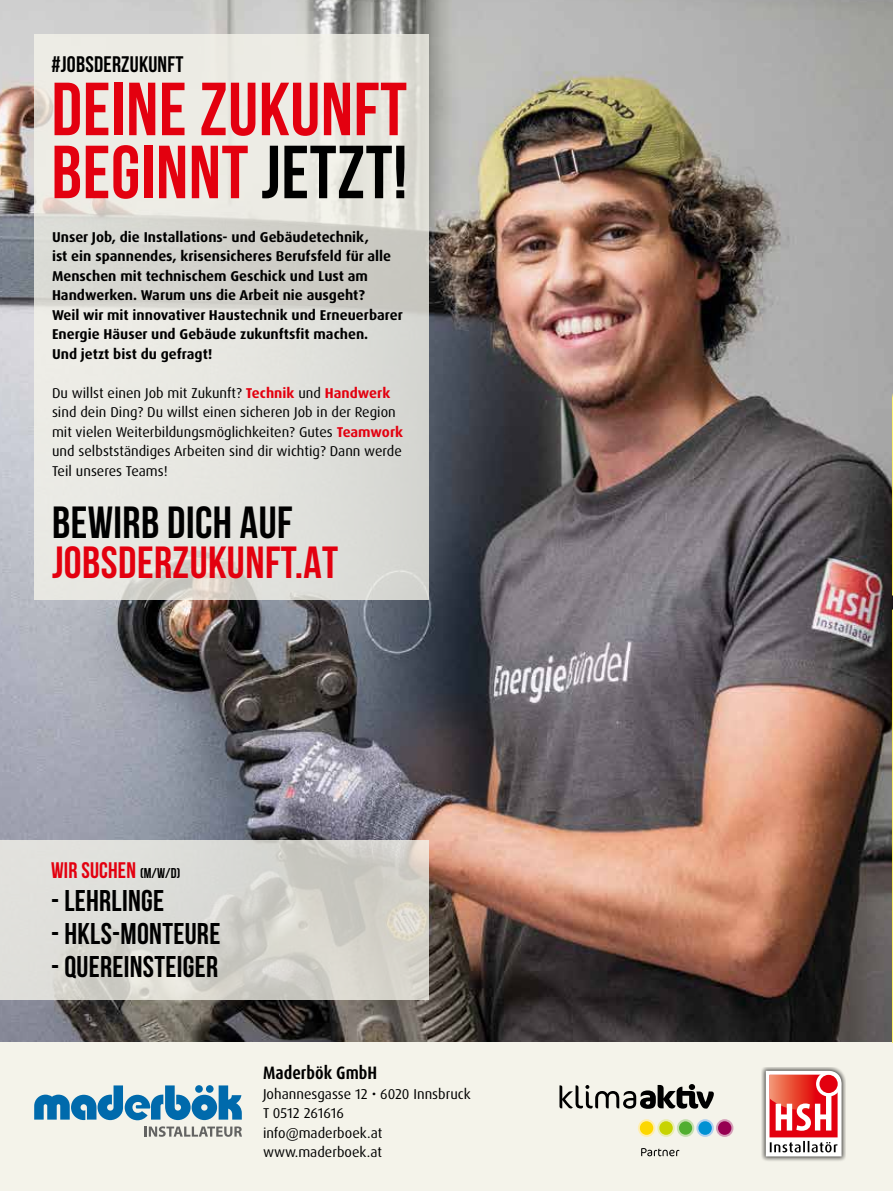
<style>
.page{position:relative;width:893px;height:1191px;background:#fff}
.page>*{position:absolute;margin:0;border:0;box-sizing:border-box;transform-origin:0 0}
.t1{font:700 75px/63px "Bebas Neue";letter-spacing:.01em;color:#e3000f}
.t2{font:700 45px "Bebas Neue";letter-spacing:.01em;color:#e3000f}
.t3{font:700 45px "Bebas Neue";letter-spacing:.01em;color:#000}
.t4{font:700 30px "Bebas Neue";letter-spacing:.01em;color:#000}
.t5{font:700 22.5px "Bebas Neue";letter-spacing:.01em;color:#e3000f}
.t6{font:700 22.5px "Bebas Neue";letter-spacing:.01em;color:#000}
.t7{font:700 condensed 18px "Dax Pro";color:#000}
.t8{font:14.25px/19.5px "Dax Pro";color:#000}
.t9{font:700 14.25px/19.5px "Dax Pro";color:#000}
.s1{color:#000}
.s2{font-weight:700;color:#e3000f}
.s3{font-size:14.25px;color:#000}
</style>
<div class="page">
<img style="left:0;top:0;width:892px;height:1042px">
<svg style="left:34px;top:34px;width:395px;height:566px;background:#e2e1db"></svg>
<div style="left:0;top:1042px;width:893px;height:149px;background:#f4f3ea"></div>
<svg style="left:716px;top:1119px;width:17px;height:18px"></svg>
<div style="left:718px;top:1121px;width:13px;height:13px;background:#960051;border-radius:50%"></div>
<svg style="left:657px;top:1119px;width:18px;height:18px"></svg>
<div style="left:659px;top:1121px;width:14px;height:13px;background:#c7d300;border-radius:50%"></div>
<svg style="left:677px;top:1119px;width:17px;height:18px"></svg>
<div style="left:679px;top:1121px;width:13px;height:13px;background:#51ae30;border-radius:50%"></div>
<svg style="left:696px;top:1119px;width:18px;height:18px"></svg>
<div style="left:698px;top:1121px;width:14px;height:13px;background:#0091d3;border-radius:50%"></div>
<svg style="left:638px;top:1119px;width:17px;height:18px"></svg>
<div style="left:640px;top:1121px;width:13px;height:13px;background:#fcd700;border-radius:50%"></div>
<svg style="left:559px;top:1084px;width:155px;height:24px"></svg>
<svg style="left:641px;top:1148px;width:38px;height:8px"></svg>
<svg style="left:762px;top:1067px;width:84px;height:94px"></svg>
<svg style="left:766px;top:1070px;width:75px;height:86px;background:#e68483"></svg>
<hr style="left:892px;top:0;width:1px;height:1191px;background:#f4f3ea">
<hr style="left:892px;top:282px;width:1px;height:767px;background:#000;opacity:.2">
<svg style="left:892px;top:700px;width:1px;height:342px"></svg>
<img style="left:892px;top:634px;width:1px;height:66px">
<img style="left:892px;top:595px;width:1px;height:39px">
<svg style="left:892px;top:289px;width:1px;height:306px"></svg>
<svg style="left:34px;top:1085px;width:208px;height:35px"></svg>
<div style="left:195px;top:1085px;width:8px;height:7px;background:#006aac;border-radius:50%"></div>
<div style="left:206px;top:1085px;width:8px;height:7px;background:#006aac;border-radius:50%"></div>
<svg style="left:145px;top:1126px;width:97px;height:10px"></svg>
<svg style="left:0;top:840px;width:429px;height:159px;background:#d7d6d0"></svg>
<h3 class="t6" style="left:52px;top:52px;width:133px">#JOBSDERZUKUNFT</h3>
<h1 class="t1" style="left:52px;top:77px;width:357px">DEINE ZUKUNFT<br>BEGINNT <span class="s1">JETZT!</span></h1>
<p class="t9" style="left:52px;top:227px;width:352px">Unser Job, die Installations- und Gebäudetechnik,<br>ist ein spannendes, krisensicheres Berufsfeld für alle Menschen mit technischem Geschick und Lust am Handwerken. Warum uns die Arbeit nie ausgeht?<br>Weil wir mit innovativer Haustechnik und Erneuerbarer Energie Häuser und Gebäude zukunftsfit machen.<br>Und jetzt bist du gefragt!</p>
<p class="t8" style="left:52px;top:383px;width:353px">Du willst einen Job mit Zukunft? <span class="s2">Technik</span> und <span class="s2">Handwerk </span>sind dein Ding? Du willst einen sicheren Job in der Region mit vielen Weiterbildungsmöglichkeiten? Gutes <span class="s2">Teamwork </span>und selbstständiges Arbeiten sind dir wichtig? Dann werde Teil unseres Teams!</p>
<h2 class="t3" style="left:52px;top:497px;width:242px">BEWIRB DICH AUF</h2>
<h2 class="t2" style="left:52px;top:538px;width:288px">JOBSDERZUKUNFT.AT</h2>
<h3 class="t5" style="left:51px;top:858px;width:131px">WIR SUCHEN <span class="s3">(M/W/D)</span></h3>
<h3 class="t4" style="left:51px;top:884px;width:115px">- LEHRLINGE</h3>
<h3 class="t4" style="left:51px;top:917px;width:171px">- HKLS-MONTEURE</h3>
<h3 class="t4" style="left:51px;top:950px;width:169px">- QUEREINSTEIGER</h3>
<p class="t7" style="left:263px;top:1061px;width:116px">Maderbök GmbH</p>
<p class="t8" style="left:263px;top:1084px;width:209px">Johannesgasse 12 • 6020 Innsbruck<br>T 0512 261616<br>info@maderboek.at www.maderboek.at</p>
</div>
